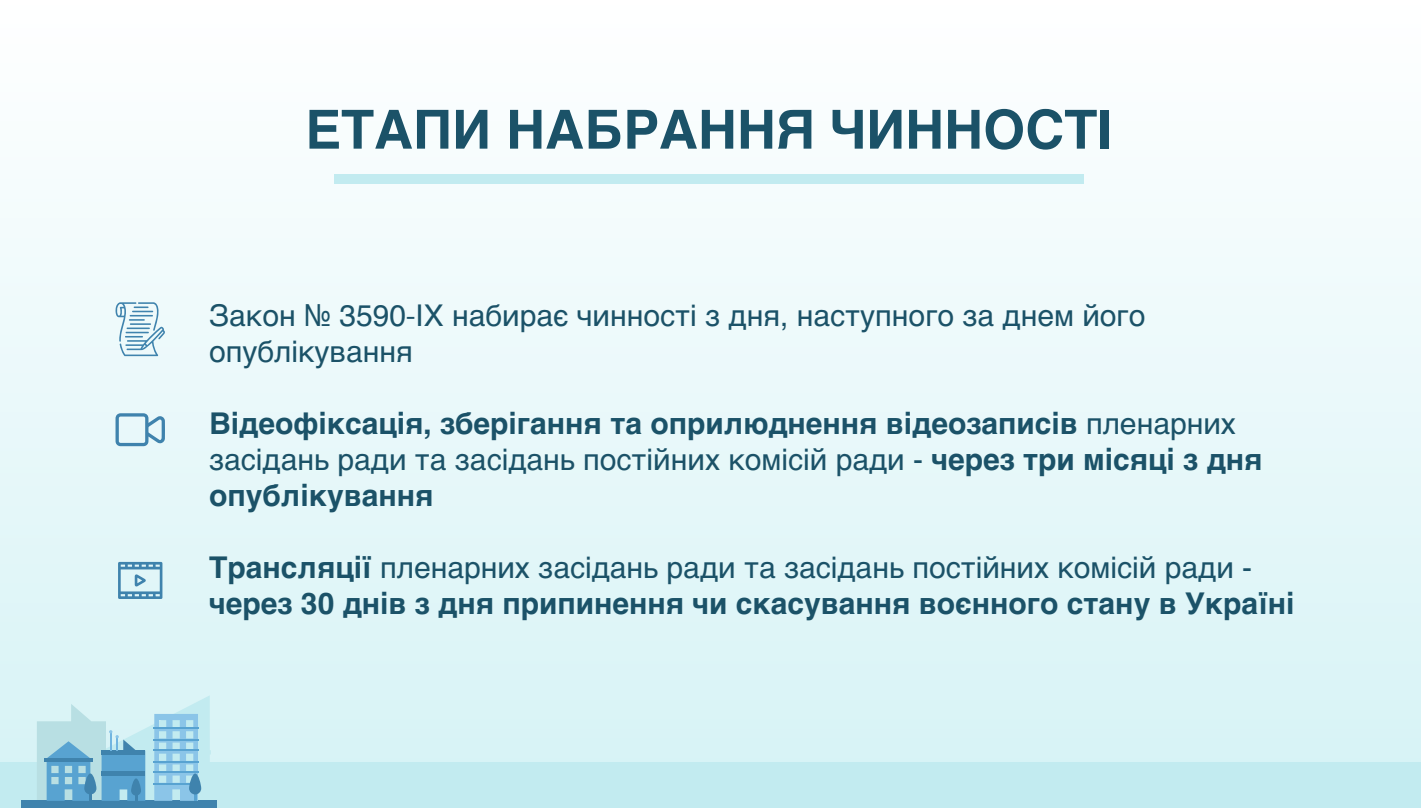
<style>
.page{position:relative;width:1421px;height:808px;background:#fff}
.page>*{position:absolute;margin:0;border:0;box-sizing:border-box;transform-origin:0 0}
.t1{font:700 54px "Helvetica";color:#1b5268}
.t2{font:700 30px/36px "Helvetica";color:#1b5268}
.t3{font:30px/36px "Helvetica";color:#1b5268}
.s1{font-family:"Myriad Pro"}
.s2{font-weight:400}
</style>
<div class="page">
<div style="left:0;top:0;width:1420px;height:808px;background:linear-gradient(to bottom,#fff,#d5f2f5)"></div>
<div style="left:0;top:763px;width:1420px;height:45px;background:#c2ebf0"></div>
<div style="left:22px;top:801px;width:195px;height:7px;background:#3f83ad"></div>
<svg style="left:37px;top:695px;width:174px;height:106px;background:#a1d1e3"></svg>
<div style="left:131px;top:778px;width:10px;height:17px;background:#3f83ad;border-radius:5px"></div>
<div style="left:334px;top:175px;width:749px;height:9px;background:#c2ebf0"></div>
<svg style="left:115px;top:413px;width:50px;height:33px;background:#afd0e0"></svg>
<svg style="left:118px;top:562px;width:44px;height:37px;background:#98c2d6"></svg>
<svg style="left:115px;top:302px;width:50px;height:54px;background:#bdd8e5"></svg>
<h1 class="t1" style="left:305px;top:86px;width:808px">ЕТАПИ НАБРАННЯ ЧИННОСТІ</h1>
<p class="t3" style="left:209px;top:298px;width:937px">Закон № 3590<span class="s1">-</span>ІХ набирає чинності з дня, наступного за днем його опублікування</p>
<p class="t2" style="left:209px;top:406px;width:1054px">Відеофіксація, зберігання та оприлюднення відеозаписів <span class="s2">пленарних засідань ради та засідань постійних комісій ради -</span> через три місяці з дня опублікування</p>
<p class="t2" style="left:209px;top:550px;width:1086px">Трансляції <span class="s2">пленарних засідань ради та засідань постійних комісій ради - </span>через 30 днів з дня припинення чи скасування воєнного стану в Україні</p>
</div>
